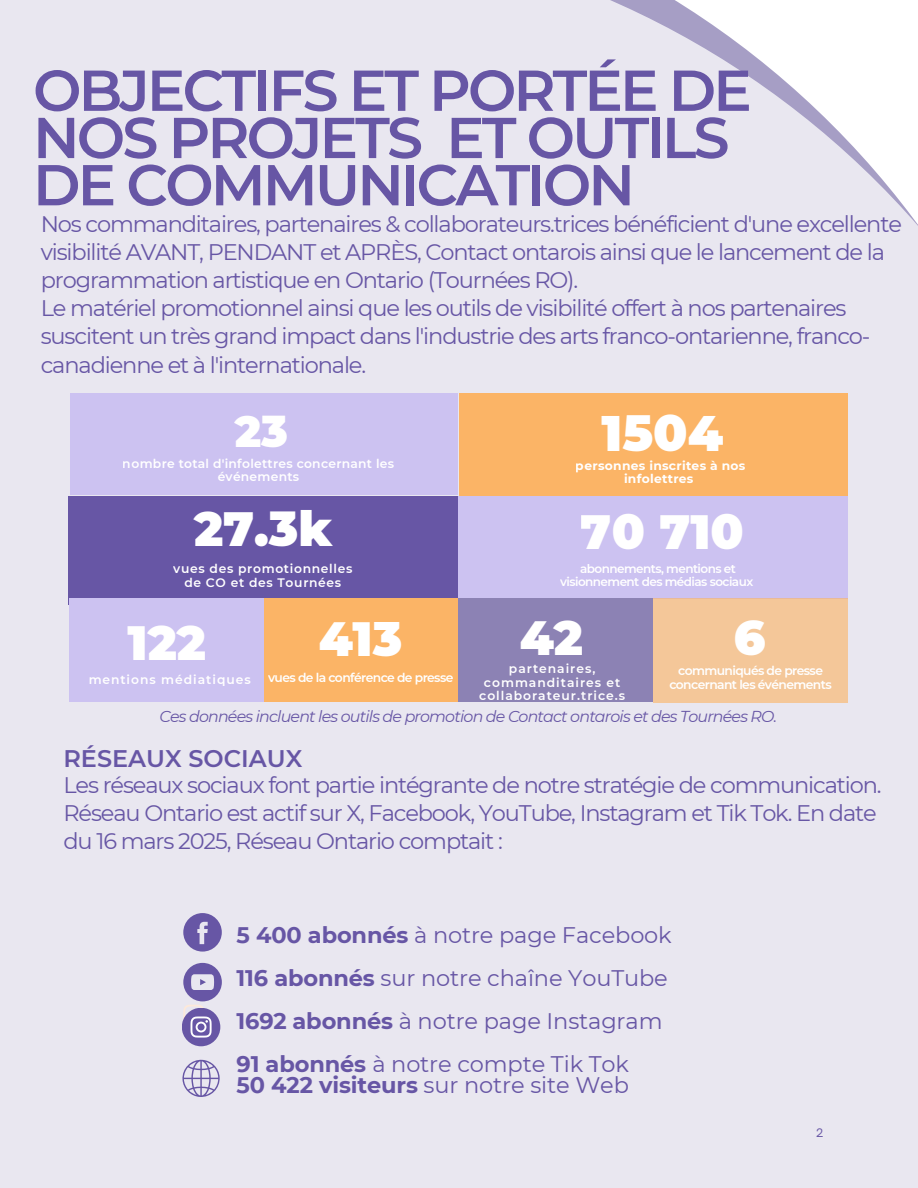
<style>
.page{position:relative;width:918px;height:1188px;background:#e9e7f0}
.page>*{position:absolute;margin:0;border:0;box-sizing:border-box;transform-origin:0 0}
.t1{font:600 57.45px/47.2px "Montserrat";letter-spacing:-.05em;color:#6756a5}
.t2{font:900 49.8px "Montserrat";color:#fff}
.t3{font:900 48px "Montserrat";color:#fff}
.t4{font:900 43.65px "Montserrat";color:#fff}
.t5{font:600 24px "Montserrat";color:#6756a5}
.t6{font:22.5px/28.2px "Montserrat";letter-spacing:-.05em;color:#6756a5}
.t7{font:22.5px/21.3px "Montserrat";letter-spacing:-.005em;color:#6756a5}
.t8{font:italic 15.9px "Montserrat";letter-spacing:-.05em;color:#6756a5}
.t9{font:600 12.3px/13.5px "Montserrat";letter-spacing:-.05em;color:#fff;text-align:center}
.t10{font:600 12.3px/13.8px "Montserrat";letter-spacing:.08em;color:#fff;text-align:center}
.t11{font:600 12.3px/13.4px "Montserrat";letter-spacing:.02em;color:#fff;text-align:center}
.t12{font:600 12.3px/13.8px "Montserrat";letter-spacing:.055em;color:#fff;text-align:center}
.t13{font:700 12.3px/13.4px "Montserrat";letter-spacing:.02em;color:#fff;text-align:center}
.t14{font:600 12px/13.5px "Montserrat";letter-spacing:-.045em;color:#fff;text-align:center}
.t15{font:11.25px "Open Sauce One";color:#6756a5}
.s1{font-weight:700}
</style>
<div class="page">
<svg style="left:183px;top:913px;width:39px;height:38px"></svg>
<svg style="left:182px;top:1059px;width:38px;height:38px"></svg>
<svg style="left:182px;top:1021px;width:35px;height:25px"></svg>
<svg style="left:183px;top:963px;width:39px;height:75px"></svg>
<div style="left:71px;top:393px;width:387px;height:102px;background:#ccc2f1"></div>
<div style="left:456px;top:496px;width:392px;height:102px;background:#ccc2f1"></div>
<div style="left:456px;top:598px;width:197px;height:104px;background:#8c82b4"></div>
<div style="left:69px;top:496px;width:389px;height:108px;background:#6756a5"></div>
<div style="left:263px;top:598px;width:195px;height:104px;background:#fbb466"></div>
<div style="left:653px;top:598px;width:195px;height:104px;background:#f4c799"></div>
<div style="left:459px;top:393px;width:389px;height:103px;background:#fbb466"></div>
<div style="left:69px;top:598px;width:194px;height:104px;background:#ccc2f1"></div>
<h4 class="t1" style="left:33px;top:67px;width:720px">OBJECTIFS ET PORTÉE DE<br>NOS PROJETS ET OUTILS<br>DE COMMUNICATION</h4>
<h4 class="t6" style="left:41px;top:210px;width:863px">Nos commanditaires, partenaires &amp; collaborateurs.trices bénéficient d'une excellente visibilité AVANT, PENDANT et APRÈS, Contact ontarois ainsi que le lancement de la programmation artistique en Ontario (Tournées RO).<br>Le matériel promotionnel ainsi que les outils de visibilité offert à nos partenaires</h4>
<h4 class="t6" style="left:41px;top:322px;width:831px">suscitent un très grand impact dans l'industrie des arts franco-ontarienne, franco&shy;canadienne et à l'internationale.</h4>
<h3 class="t4" style="left:235px;top:404px;width:55px">23</h3>
<h2 class="t2" style="left:602px;top:403px;width:123px">1504</h2>
<p class="t13" style="left:576px;top:459px;width:171px">personnes inscrites à nos infolettres</p>
<p class="t11" style="left:123px;top:457px;width:273px">nombre total d'infolettres concernant les événements</p>
<h3 class="t3" style="left:194px;top:500px;width:140px">27.3k</h3>
<p class="t12" style="left:173px;top:562px;width:181px">vues des promotionnelles de CO et des Tournées</p>
<p class="t14" style="left:560px;top:562px;width:195px">abonnements, mentions et visionnement des médias sociaux</p>
<h3 class="t3" style="left:581px;top:502px;width:165px">70 710</h3>
<h3 class="t3" style="left:128px;top:613px;width:80px">122</h3>
<p class="t10" style="left:88px;top:672px;width:164px">mentions médiatiques</p>
<h3 class="t3" style="left:318px;top:610px;width:85px">413</h3>
<p class="t9" style="left:268px;top:671px;width:187px">vues de la conférence de presse</p>
<h3 class="t3" style="left:519px;top:608px;width:65px">42</h3>
<p class="t10" style="left:479px;top:661px;width:147px">partenaires, commanditaires et collaborateur.trice.s</p>
<h3 class="t3" style="left:733px;top:608px;width:33px">6</h3>
<p class="t9" style="left:669px;top:664px;width:164px">communiqués de presse concernant les événements</p>
<p class="t8" style="left:159px;top:706px;width:619px">Ces données incluent les outils de promotion de Contact ontarois et des Tournées RO.</p>
<p class="t5" style="left:63px;top:743px;width:240px">RÉSEAUX SOCIAUX</p>
<p class="t6" style="left:63px;top:771px;width:820px">Les réseaux sociaux font partie intégrante de notre stratégie de communication.<br>Réseau Ontario est actif sur X, Facebook, YouTube, Instagram et Tik Tok. En date du 16 mars 2025, Réseau Ontario comptait :</p>
<h2 class="t7" style="left:237px;top:925px;width:437px"><span class="s1">5 400 abonnés</span> à notre page Facebook</h2>
<p class="t7" style="left:237px;top:967px;width:433px"><span class="s1">116 abonnés</span> sur notre chaîne YouTube</p>
<h2 class="t7" style="left:237px;top:1010px;width:428px"><span class="s1">1692 abonnés</span> à notre page Instagram</h2>
<p class="t7" style="left:237px;top:1053px;width:394px"><span class="s1">91 abonnés</span> à notre compte Tik Tok<br><span class="s1">50 422 visiteurs</span> sur notre site Web</p>
<p class="t15" style="left:816px;top:1126px;width:9px">2</p>
</div>
